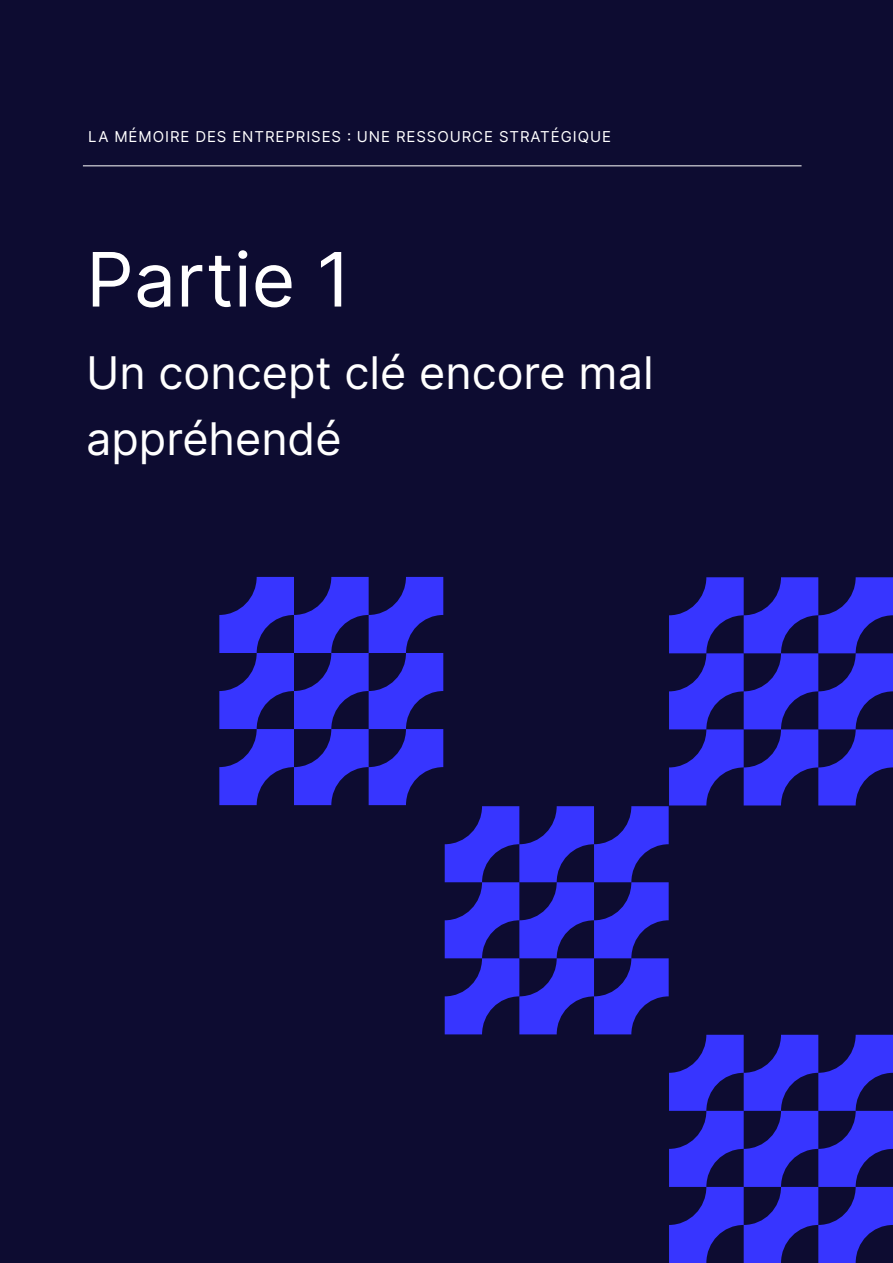
<style>
.page{position:relative;width:893px;height:1263px;background:#fff}
.page>*{position:absolute;margin:0;border:0;box-sizing:border-box;transform-origin:0 0}
.Titre_page_présentation{font:75px "Inter";color:#fff}
.Titre_page_présentation-2{font:45px/66px "Inter";color:#fff}
.t1{font:15px "Inter";letter-spacing:.06em;color:#fff}
</style>
<div class="page">
<div style="left:0;top:0;width:893px;height:1262px;background:#0d0c31"></div>
<hr style="left:83px;top:165px;width:718px;height:1px;background:#fff">
<svg style="left:219px;top:577px;width:674px;height:686px"></svg>
<p class="t1" style="left:88px;top:126px;width:524px">LA MÉMOIRE DES ENTREPRISES : UNE RESSOURCE STRATÉGIQUE</p>
<p class="Titre_page_présentation" style="left:86px;top:225px;width:266px">Partie 1</p>
<p class="Titre_page_présentation-2" style="left:86px;top:339px;width:569px">Un concept clé encore mal appréhendé</p>
</div>
